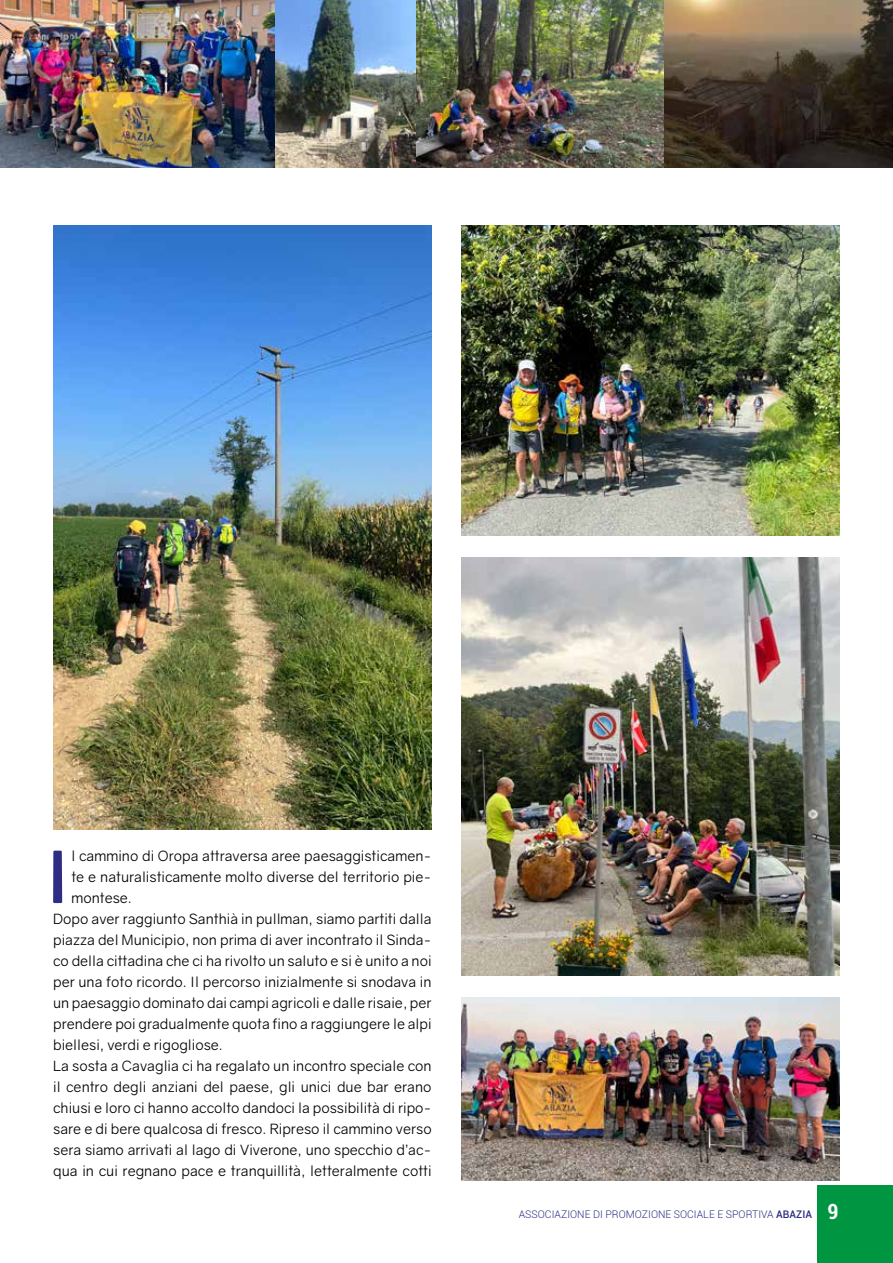
<style>
.page{position:relative;width:893px;height:1263px;background:#fff}
.page>*{position:absolute;margin:0;border:0;box-sizing:border-box;transform-origin:0 0}
.t1{font:700 71.7px "Gravity";color:#2d2e83}
.t2{font:14.25px "Gravity";color:#000}
.t3{font:300 10.5px "Roboto";color:#2d2e83}
.s1{font-weight:500}
.s2{font-weight:700;font-stretch:condensed;font-size:21px;color:#fff}
</style>
<div class="page">
<div style="left:817px;top:1185px;width:76px;height:78px;background:#009641"></div>
<img style="left:0;top:0;width:417px;height:168px">
<img style="left:417px;top:0;width:476px;height:168px">
<img style="left:53px;top:225px;width:379px;height:604px">
<img style="left:461px;top:225px;width:379px;height:311px">
<img style="left:461px;top:557px;width:379px;height:419px">
<img style="left:461px;top:997px;width:379px;height:183px">
<h1 class="t1" style="left:44px;top:832px;width:29px">I</h1>
<p class="t2" style="left:71px;top:847px;width:362px">l cammino di Oropa attraversa aree paesaggisticamen-</p>
<p class="t2" style="left:71px;top:868px;width:362px">te e naturalisticamente molto diverse del territorio pie-</p>
<p class="t2" style="left:71px;top:889px;width:62px">montese.</p>
<p class="t2" style="left:53px;top:910px;width:380px">Dopo aver raggiunto Santhià in pullman, siamo partiti dalla</p>
<p class="t2" style="left:53px;top:931px;width:380px">piazza del Municipio, non prima di aver incontrato il Sinda-</p>
<p class="t2" style="left:53px;top:952px;width:380px">co della cittadina che ci ha rivolto un saluto e si è unito a noi</p>
<p class="t2" style="left:53px;top:973px;width:380px">per una foto ricordo. Il percorso inizialmente si snodava in</p>
<p class="t2" style="left:53px;top:994px;width:380px">un paesaggio dominato dai campi agricoli e dalle risaie, per</p>
<p class="t2" style="left:53px;top:1015px;width:380px">prendere poi gradualmente quota fino a raggiungere le alpi</p>
<p class="t2" style="left:53px;top:1036px;width:171px">biellesi, verdi e rigogliose.</p>
<p class="t2" style="left:53px;top:1057px;width:380px">La sosta a Cavaglia ci ha regalato un incontro speciale con</p>
<p class="t2" style="left:53px;top:1078px;width:380px">il centro degli anziani del paese, gli unici due bar erano</p>
<p class="t2" style="left:53px;top:1099px;width:380px">chiusi e loro ci hanno accolto dandoci la possibilità di ripo-</p>
<p class="t2" style="left:53px;top:1120px;width:380px">sare e di bere qualcosa di fresco. Ripreso il cammino verso</p>
<p class="t2" style="left:53px;top:1141px;width:380px">sera siamo arrivati al lago di Viverone, uno specchio d’ac-</p>
<p class="t2" style="left:53px;top:1162px;width:380px">qua in cui regnano pace e tranquillità, letteralmente cotti</p>
<p class="t3" style="left:519px;top:1207px;width:321px">ASSOCIAZIONE DI PROMOZIONE SOCIALE E SPORTIVA <span class="s1">ABAZIA</span> <span class="s2">9</span></p>
</div>
